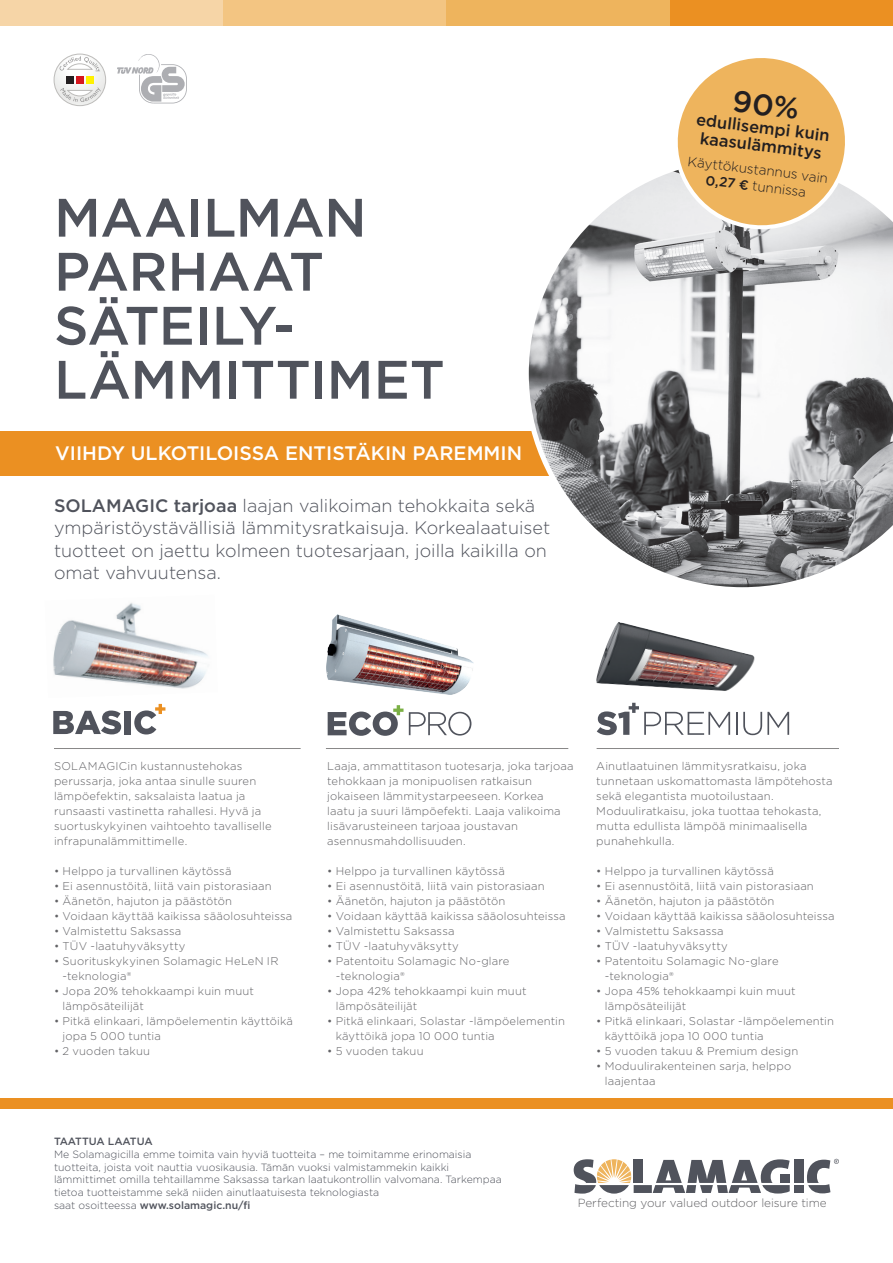
<style>
.page{position:relative;width:893px;height:1263px;background:#fff}
.page>*{position:absolute;margin:0;border:0;box-sizing:border-box;transform-origin:0 0}
.t1{font:500 54px/54px "Gotham";letter-spacing:-.01em;color:#50535c}
.t2{font:500 19.5px "Gotham";color:#fff}
.t3{font:300 18px/22.5px "Gotham";color:#50535c}
.t4{font:500 16.5px/18px "Gotham";color:#231f20;text-align:center}
.t5{font:300 13.5px "Gotham";color:#231f20}
.t6{font:300 11.7px "Gotham";letter-spacing:-.005em;color:#636366}
.Bread__11_SF{font:300 11.25px/15px "Gotham";letter-spacing:.015em;color:#636366}
.t7{font:300 10.5px/12.8px "Gotham";color:#50535c}
.t8{font:500 10.5px "Gotham";color:#50535c}
.t9{font:500 10.5px "Gotham";letter-spacing:-.02em;color:#50535c}
.s1{font-weight:500}
.s2{font-weight:300}
</style>
<div class="page">
<div style="left:0;top:431px;width:605px;height:45px;background:#eb9022"></div>
<svg style="left:528px;top:175px;width:365px;height:413px"></svg>
<div style="left:0;top:1098px;width:893px;height:11px;background:#eb9022"></div>
<div style="left:638px;top:0;width:255px;height:25px;background:#eb9022"></div>
<div style="left:423px;top:0;width:247px;height:25px;background:#eeb45d"></div>
<div style="left:196px;top:0;width:250px;height:25px;background:#f3c582"></div>
<div style="left:0;top:0;width:223px;height:25px;background:#f6d5a7"></div>
<svg style="left:574px;top:1159px;width:57px;height:34px"></svg>
<div style="left:634px;top:1160px;width:9px;height:23px;background:#50535c"></div>
<div style="left:634px;top:1185px;width:18px;height:8px;background:#50535c"></div>
<svg style="left:653px;top:1159px;width:137px;height:34px"></svg>
<div style="left:781px;top:1175px;width:9px;height:8px;background:#50535c"></div>
<div style="left:794px;top:1160px;width:9px;height:23px;background:#50535c"></div>
<div style="left:794px;top:1185px;width:9px;height:8px;background:#50535c"></div>
<svg style="left:807px;top:1159px;width:32px;height:34px"></svg>
<svg style="left:54px;top:54px;width:52px;height:52px"></svg>
<div style="left:86px;top:76px;width:8px;height:8px;background:#fff101"></div>
<div style="left:76px;top:76px;width:8px;height:8px;background:#d7171f"></div>
<div style="left:66px;top:76px;width:7px;height:8px;background:#231f20"></div>
<svg style="left:117px;top:54px;width:70px;height:50px"></svg>
<svg style="left:53px;top:710px;width:68px;height:24px"></svg>
<div style="left:124px;top:711px;width:7px;height:23px;background:#50535c"></div>
<svg style="left:134px;top:704px;width:31px;height:30px"></svg>
<svg style="left:328px;top:705px;width:75px;height:31px"></svg>
<svg style="left:409px;top:712px;width:62px;height:23px"></svg>
<svg style="left:597px;top:703px;width:133px;height:32px"></svg>
<hr style="left:736px;top:712px;width:2px;height:23px;background:#50535c">
<svg style="left:743px;top:712px;width:46px;height:23px"></svg>
<img style="left:327px;top:614px;width:147px;height:80px">
<img style="left:53px;top:603px;width:155px;height:86px">
<img style="left:596px;top:622px;width:159px;height:69px">
<hr style="left:54px;top:748px;width:247px;height:1px;background:#888787">
<hr style="left:326px;top:748px;width:242px;height:1px;background:#888787">
<hr style="left:597px;top:748px;width:242px;height:1px;background:#888787">
<svg style="left:664px;top:58px;width:195px;height:177px"></svg>
<p class="t1" style="left:54px;top:190px;width:314px">MAAILMAN</p>
<p class="t1" style="left:54px;top:244px;width:271px">PARHAAT</p>
<p class="t1" style="left:54px;top:298px;width:392px">SÄTEILY-<br>LÄMMITTIMET</p>
<p class="t2" style="left:55px;top:440px;width:468px">VIIHDY ULKOTILOISSA ENTISTÄKIN PAREMMIN</p>
<p class="t3" style="left:54px;top:493px;width:498px"><span class="s1">SOLAMAGIC tarjoaa</span> laajan valikoiman tehokkaita sekä ympäristöystävällisiä lämmitysratkaisuja. Korkealaatuiset tuotteet on jaettu kolmeen tuotesarjaan, joilla kaikilla on omat vahvuutensa.</p>
<p class="t4" style="left:697px;top:110px;width:136px;rotate:7deg">edullisempi kuin kaasulämmitys</p>
<p class="t5" style="left:689px;top:152px;width:143px;rotate:7deg">Käyttökustannus vain</p>
<p class="t5" style="left:707px;top:171px;width:103px;rotate:7deg"><span class="s1">0,27 €</span> tunnissa</p>
<p class="Bread__11_SF" style="left:54px;top:758px;width:219px">SOLAMAGICin kustannustehokas perussarja, joka antaa sinulle suuren lämpöefektin, saksalaista laatua ja runsaasti vastinetta rahallesi. Hyvä ja suortuskykyinen vaihtoehto tavalliselle infrapunalämmittimelle.</p>
<p class="Bread__11_SF" style="left:54px;top:863px;width:179px">• Helppo ja turvallinen käytössä</p>
<p class="Bread__11_SF" style="left:54px;top:878px;width:219px">• Ei asennustöitä, liitä vain pistorasiaan</p>
<p class="Bread__11_SF" style="left:54px;top:893px;width:180px">• Äänetön, hajuton ja päästötön</p>
<p class="Bread__11_SF" style="left:54px;top:908px;width:240px">• Voidaan käyttää kaikissa sääolosuhteissa</p>
<p class="Bread__11_SF" style="left:54px;top:923px;width:129px">• Valmistettu Saksassa</p>
<p class="Bread__11_SF" style="left:54px;top:938px;width:133px">• TÜV -laatuhyväksytty</p>
<p class="Bread__11_SF" style="left:63px;top:953px;width:217px;text-indent:-9px">• Suorituskykyinen Solamagic HeLeN IR -teknologia®</p>
<p class="Bread__11_SF" style="left:63px;top:983px;width:193px;text-indent:-9px">• Jopa 20% tehokkaampi kuin muut lämpösäteilijät</p>
<p class="Bread__11_SF" style="left:63px;top:1013px;width:232px;text-indent:-9px">• Pitkä elinkaari, lämpöelementin käyttöikä jopa 5 000 tuntia</p>
<p class="Bread__11_SF" style="left:54px;top:1043px;width:98px">• 2 vuoden takuu</p>
<p class="Bread__11_SF" style="left:327px;top:758px;width:248px">Laaja, ammattitason tuotesarja, joka tarjoaa tehokkaan ja monipuolisen ratkaisun jokaiseen lämmitystarpeeseen. Korkea laatu ja suuri lämpöefekti. Laaja valikoima lisävarusteineen tarjoaa joustavan asennusmahdollisuuden.</p>
<p class="Bread__11_SF" style="left:327px;top:863px;width:179px">• Helppo ja turvallinen käytössä</p>
<p class="Bread__11_SF" style="left:327px;top:878px;width:219px">• Ei asennustöitä, liitä vain pistorasiaan</p>
<p class="Bread__11_SF" style="left:327px;top:893px;width:180px">• Äänetön, hajuton ja päästötön</p>
<p class="Bread__11_SF" style="left:327px;top:908px;width:240px">• Voidaan käyttää kaikissa sääolosuhteissa</p>
<p class="Bread__11_SF" style="left:327px;top:923px;width:129px">• Valmistettu Saksassa</p>
<p class="Bread__11_SF" style="left:327px;top:938px;width:133px">• TÜV -laatuhyväksytty</p>
<p class="Bread__11_SF" style="left:336px;top:953px;width:175px;text-indent:-9px">• Patentoitu Solamagic No-glare -teknologia®</p>
<p class="Bread__11_SF" style="left:336px;top:983px;width:192px;text-indent:-9px">• Jopa 42% tehokkaampi kuin muut lämpösäteilijät</p>
<p class="Bread__11_SF" style="left:336px;top:1013px;width:231px;text-indent:-9px">• Pitkä elinkaari, Solastar -lämpöelementin käyttöikä jopa 10 000 tuntia</p>
<p class="Bread__11_SF" style="left:327px;top:1043px;width:98px">• 5 vuoden takuu</p>
<p class="Bread__11_SF" style="left:596px;top:758px;width:238px">Ainutlaatuinen lämmitysratkaisu, joka tunnetaan uskomattomasta lämpötehosta sekä elegantista muotoilustaan.<br>Moduuliratkaisu, joka tuottaa tehokasta, mutta edullista lämpöä minimaalisella punahehkulla.</p>
<p class="Bread__11_SF" style="left:596px;top:863px;width:179px">• Helppo ja turvallinen käytössä</p>
<p class="Bread__11_SF" style="left:596px;top:878px;width:219px">• Ei asennustöitä, liitä vain pistorasiaan</p>
<p class="Bread__11_SF" style="left:596px;top:893px;width:180px">• Äänetön, hajuton ja päästötön</p>
<p class="Bread__11_SF" style="left:596px;top:908px;width:240px">• Voidaan käyttää kaikissa sääolosuhteissa</p>
<p class="Bread__11_SF" style="left:596px;top:923px;width:129px">• Valmistettu Saksassa</p>
<p class="Bread__11_SF" style="left:596px;top:938px;width:133px">• TÜV -laatuhyväksytty</p>
<p class="Bread__11_SF" style="left:605px;top:953px;width:175px;text-indent:-9px">• Patentoitu Solamagic No-glare -teknologia®</p>
<p class="Bread__11_SF" style="left:605px;top:983px;width:192px;text-indent:-9px">• Jopa 45% tehokkaampi kuin muut lämpösäteilijät</p>
<p class="Bread__11_SF" style="left:605px;top:1013px;width:231px;text-indent:-9px">• Pitkä elinkaari, Solastar -lämpöelementin käyttöikä jopa 10 000 tuntia</p>
<p class="Bread__11_SF" style="left:596px;top:1043px;width:203px">• 5 vuoden takuu &amp; Premium design</p>
<p class="Bread__11_SF" style="left:605px;top:1058px;width:188px;text-indent:-9px">• Moduulirakenteinen sarja, helppo laajentaa</p>
<p class="t9" style="left:54px;top:1135px;width:100px">TAATTUA LAATUA</p>
<p class="t7" style="left:54px;top:1147px;width:449px">Me Solamagicilla emme toimita vain hyviä tuotteita – me toimitamme erinomaisia tuotteita, joista voit nauttia vuosikausia. Tämän vuoksi valmistammekin kaikki lämmittimet omilla tehtaillamme Saksassa tarkan laatukontrollin valvomana. Tarkempaa tietoa tuotteistamme sekä niiden ainutlaatuisesta teknologiasta</p>
<p class="t8" style="left:54px;top:1198px;width:198px"><span class="s2">saat osoitteessa</span> www.solamagic.nu/fi</p>
<p class="t6" style="left:578px;top:1196px;width:251px">Perfecting your valued outdoor leisure time</p>
</div>
